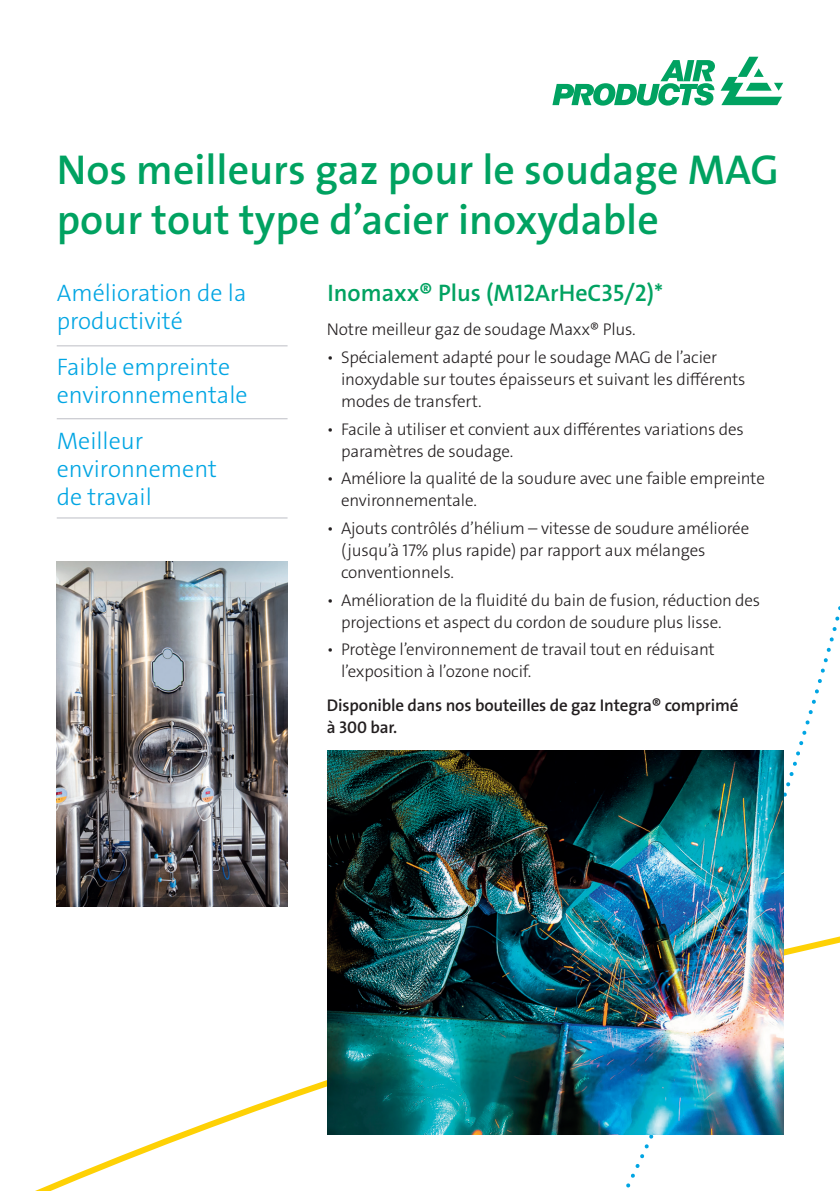
<style>
.page{position:relative;width:840px;height:1191px;background:#fff}
.page>*{position:absolute;margin:0;border:0;box-sizing:border-box;transform-origin:0 0}
.Main_Headline{font:600 42px/50px "The Sans LF";color:#00a261}
.Subhead_level_2{font:300 24px/28px "The Sans LF";color:#00a5e3}
.Main_Headline-2{font:600 24px "The Sans LF";color:#00a261}
.Subhead_level_2-2{font:300 17px/22px "The Sans LF";letter-spacing:-.01em;color:#231f20}
.Subhead_level_2-3{font:600 17px/22px "The Sans LF";letter-spacing:-.01em;color:#231f20}
</style>
<div class="page">
<svg style="left:35px;top:827px;width:365px;height:364px"></svg>
<svg style="left:400px;top:606px;width:439px;height:582px"></svg>
<svg style="left:720px;top:57px;width:62px;height:48px"></svg>
<svg style="left:552px;top:60px;width:162px;height:46px"></svg>
<hr style="left:57px;top:345px;width:230px;height:1px;background:#bdbfc5">
<hr style="left:57px;top:418px;width:230px;height:1px;background:#bdbfc5">
<hr style="left:57px;top:517px;width:230px;height:1px;background:#bdbfc5">
<img style="left:57px;top:562px;width:230px;height:344px">
<img style="left:327px;top:751px;width:455px;height:383px">
<p class="Main_Headline" style="left:57px;top:145px;width:723px">Nos meilleurs gaz pour le soudage MAG pour tout type d’acier inoxydable</p>
<p class="Main_Headline-2" style="left:327px;top:278px;width:337px">Inomaxx® Plus (M12ArHeC35/2)*</p>
<p class="Subhead_level_2-2" style="left:327px;top:319px;width:310px">Notre meilleur gaz de soudage Maxx® Plus.</p>
<p class="Subhead_level_2-2" style="left:341px;top:346px;width:406px;text-indent:-14px">• Spécialement adapté pour le soudage MAG de l’acier inoxydable sur toutes épaisseurs et suivant les différents modes de transfert.</p>
<p class="Subhead_level_2-2" style="left:341px;top:418px;width:404px;text-indent:-14px">• Facile à utiliser et convient aux différentes variations des paramètres de soudage.</p>
<p class="Subhead_level_2-2" style="left:341px;top:468px;width:425px;text-indent:-14px">• Améliore la qualité de la soudure avec une faible empreinte environnementale.</p>
<p class="Subhead_level_2-2" style="left:341px;top:517px;width:409px;text-indent:-14px">• Ajouts contrôlés d’hélium – vitesse de soudure améliorée (jusqu’à 17% plus rapide) par rapport aux mélanges conventionnels.</p>
<p class="Subhead_level_2-2" style="left:341px;top:589px;width:420px;text-indent:-14px">• Amélioration de la fluidité du bain de fusion, réduction des projections et aspect du cordon de soudure plus lisse.</p>
<p class="Subhead_level_2-2" style="left:341px;top:639px;width:375px;text-indent:-14px">• Protège l’environnement de travail tout en réduisant l’exposition à l’ozone nocif.</p>
<p class="Subhead_level_2-3" style="left:327px;top:694px;width:413px">Disponible dans nos bouteilles de gaz Integra® comprimé à 300 bar.</p>
<p class="Subhead_level_2" style="left:57px;top:279px;width:191px">Amélioration de la productivité</p>
<p class="Subhead_level_2" style="left:57px;top:353px;width:192px">Faible empreinte environnementale</p>
<p class="Subhead_level_2" style="left:57px;top:427px;width:161px">Meilleur environnement de travail</p>
</div>
